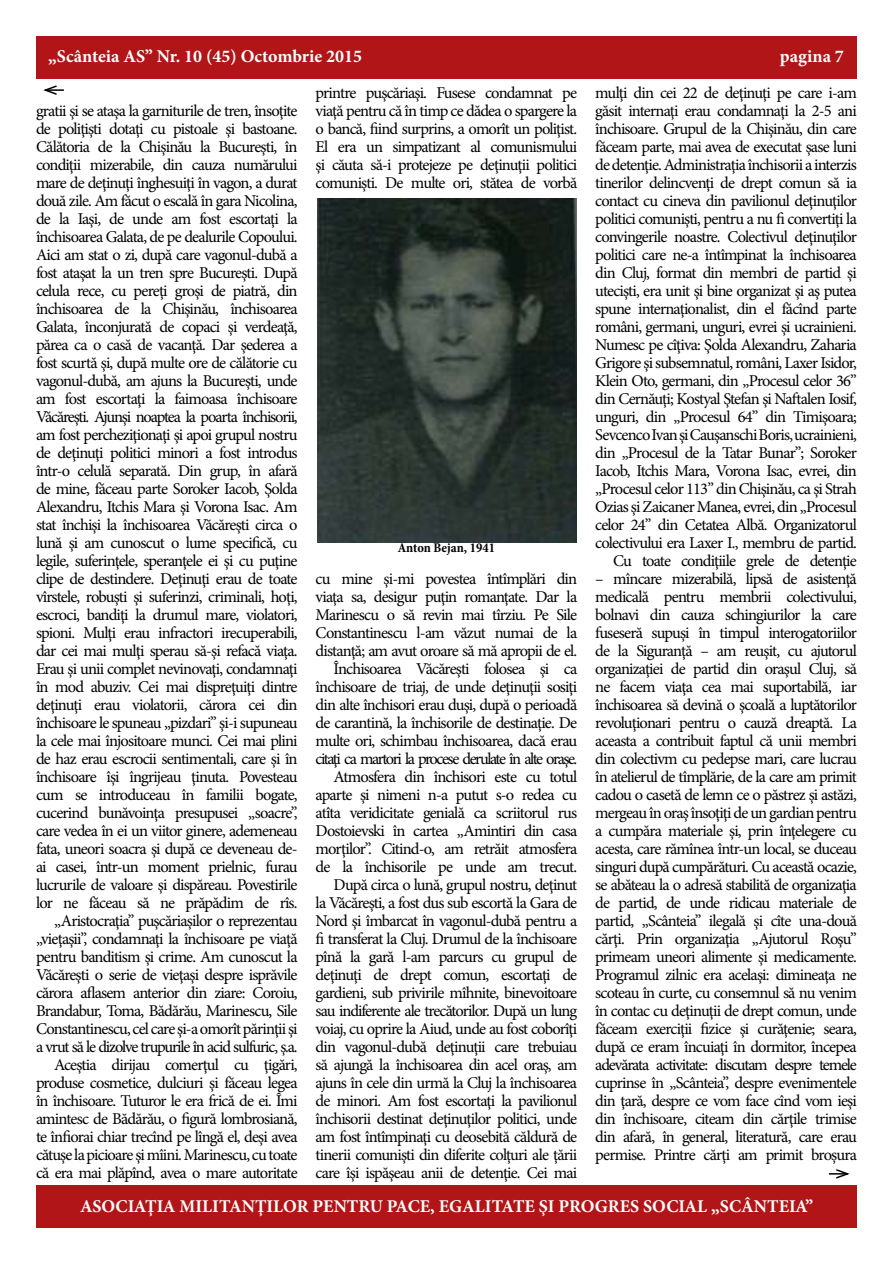
<style>
.page{position:relative;width:893px;height:1263px;background:#fff}
.page>*{position:absolute;margin:0;border:0;box-sizing:border-box;transform-origin:0 0}
.t1{font:700 18px "Minion Pro";color:#fff}
.t2{font:16.5px/18px "Minion Pro";letter-spacing:-.05em;color:#000;text-align:right}
.t3{font:700 condensed 13.5px "Minion Pro";color:#000}
</style>
<div class="page">
<div style="left:36px;top:1185px;width:821px;height:42px;background:#b11517"></div>
<div style="left:36px;top:36px;width:821px;height:42px;background:#b11517"></div>
<img style="left:317px;top:198px;width:259px;height:344px">
<svg style="left:43px;top:85px;width:21px;height:10px"></svg>
<svg style="left:829px;top:1169px;width:21px;height:10px"></svg>
<p class="t1" style="left:48px;top:43px;width:316px">„Scânteia AS” Nr. 10 (45) Octombrie 2015</p>
<p class="t1" style="left:780px;top:43px;width:66px">pagina 7</p>
<p class="t2" style="left:36px;top:102px;width:263px">gratii şi se ataşa la garniturile de tren, însoţite de poliţişti dotaţi cu pistoale şi bastoane.<br>Călătoria de la Chişinău la Bucureşti, în condiţii mizerabile, din cauza numărului mare de deţinuţi înghesuiţi în vagon, a durat două zile. Am făcut o escală în gara Nicolina, de la Iaşi, de unde am fost escortaţi la închisoarea Galata, de pe dealurile Copoului.<br>Aici am stat o zi, după care vagonul-dubă a fost ataşat la un tren spre Bucureşti. După celula rece, cu pereţi groşi de piatră, din închisoarea de la Chişinău, închisoarea Galata, înconjurată de copaci şi verdeaţă, părea ca o casă de vacanţă. Dar şederea a fost scurtă şi, după multe ore de călătorie cu vagonul-dubă, am ajuns la Bucureşti, unde am fost escortaţi la faimoasa închisoare Văcăreşti. Ajunşi noaptea la poarta închisorii, am fost percheziţionaţi şi apoi grupul nostru de deţinuţi politici minori a fost introdus într-o celulă separată. Din grup, în afară de mine, făceau parte Soroker Iacob, Şolda Alexandru, Itchis Mara şi Vorona Isac. Am stat închişi la închisoarea Văcăreşti circa o lună şi am cunoscut o lume specifică, cu legile, suferinţele, speranţele ei şi cu puţine clipe de destindere. Deţinuţi erau de toate vîrstele, robuşti şi suferinzi, criminali, hoţi, escroci, bandiţi la drumul mare, violatori, spioni. Mulţi erau infractori irecuperabili, dar cei mai mulţi sperau să-şi refacă viaţa.<br>Erau şi unii complet nevinovaţi, condamnaţi în mod abuziv. Cei mai dispreţuiţi dintre deţinuţi erau violatorii, cărora cei din închisoare le spuneau „pizdari” şi-i supuneau la cele mai înjositoare munci. Cei mai plini de haz erau escrocii sentimentali, care şi în închisoare îşi îngrijeau ţinuta. Povesteau cum se introduceau în familii bogate, cucerind bunăvoinţa presupusei „soacre”, care vedea în ei un viitor ginere, ademeneau fata, uneori soacra şi după ce deveneau de&shy;ai casei, într-un moment prielnic, furau lucrurile de valoare şi dispăreau. Povestirile lor ne făceau să ne prăpădim de rîs. „Aristocraţia” puşcăriaşilor o reprezentau „vieţaşii”, condamnaţi la închisoare pe viaţă pentru banditism şi crime. Am cunoscut la Văcăreşti o serie de vieţaşi despre isprăvile cărora aflasem anterior din ziare: Coroiu, Brandabur, Toma, Bădărău, Marinescu, Sile Constantinescu, cel care şi-a omorît părinţii şi a vrut să le dizolve trupurile în acid sulfuric, ş.a.<br>Aceştia dirijau comerţul cu ţigări, produse cosmetice, dulciuri şi făceau legea în închisoare. Tuturor le era frică de ei. Îmi amintesc de Bădărău, o figură lombrosiană, te înfiorai chiar trecînd pe lîngă el, deşi avea cătuşe la picioare şi mîini. Marinescu, cu toate că era mai plăpînd, avea o mare autoritate</p>
<p class="t2" style="left:316px;top:84px;width:263px;text-align:justify">printre puşcăriaşi. Fusese condamnat pe viaţă pentru că în timp ce dădea o spargere la o bancă, fiind surprins, a omorît un poliţist.<br>El era un simpatizant al comunismului şi căuta să-i protejeze pe deţinuţii politici comunişti. De multe ori, stătea de vorbă</p>
<p class="t2" style="left:595px;top:84px;width:263px">mulţi din cei 22 de deţinuţi pe care i-am găsit internaţi erau condamnaţi la 2-5 ani închisoare. Grupul de la Chişinău, din care făceam parte, mai avea de executat şase luni de detenţie. Administraţia închisorii a interzis tinerilor delincvenţi de drept comun să ia contact cu cineva din pavilionul deţinuţilor politici comunişti, pentru a nu fi convertiţi la convingerile noastre. Colectivul deţinuţilor politici care ne-a întîmpinat la închisoarea din Cluj, format din membri de partid şi utecişti, era unit şi bine organizat şi aş putea spune internaţionalist, din el făcînd parte români, germani, unguri, evrei şi ucrainieni.<br>Numesc pe cîţiva: Şolda Alexandru, Zaharia Grigore şi subsemnatul, români, Laxer Isidor, Klein Oto, germani, din „Procesul celor 36” din Cernăuţi; Kostyal Ştefan şi Naftalen Iosif, unguri, din „Procesul 64” din Timişoara; Sevcenco Ivan şi Cauşanschi Boris, ucrainieni, din „Procesul de la Tatar Bunar”; Soroker Iacob, Itchis Mara, Vorona Isac, evrei, din „Procesul celor 113” din Chişinău, ca şi Strah Ozias şi Zaicaner Manea, evrei, din „Procesul celor 24” din Cetatea Albă. Organizatorul colectivului era Laxer I., membru de partid.<br>Cu toate condiţiile grele de detenţie</p>
<p class="t2" style="left:595px;top:570px;width:263px;text-align:justify">– mîncare mizerabilă, lipsă de asistenţă medicală pentru membrii colectivului, bolnavi din cauza schingiurilor la care fuseseră supuşi în timpul interogatoriilor de la Siguranţă – am reuşit, cu ajutorul organizaţiei de partid din oraşul Cluj, să ne facem viaţa cea mai suportabilă, iar închisoarea să devină o şcoală a luptătorilor revoluţionari pentru o cauză dreaptă. La aceasta a contribuit faptul că unii membri din colectivm cu pedepse mari, care lucrau în atelierul de tîmplărie, de la care am primit cadou o casetă de lemn ce o păstrez şi astăzi, mergeau în oraş însoţiţi de un gardian pentru a cumpăra materiale şi, prin înţelegere cu acesta, care rămînea într-un local, se duceau singuri după cumpărături. Cu această ocazie, se abăteau la o adresă stabilită de organizaţia de partid, de unde ridicau materiale de partid, „Scânteia” ilegală şi cîte una-două cărţi. Prin organizaţia „Ajutorul Roşu” primeam uneori alimente şi medicamente.<br>Programul zilnic era acelaşi: dimineaţa ne scoteau în curte, cu consemnul să nu venim în contac cu deţinuţii de drept comun, unde făceam exerciţii fizice şi curăţenie; seara, după ce eram încuiaţi în dormitor, începea adevărata activitate: discutam despre temele cuprinse în „Scânteia”, despre evenimentele din ţară, despre ce vom face cînd vom ieşi din închisoare, citeam din cărţile trimise din afară, în general, literatură, care erau permise. Printre cărţi am primit broşura</p>
<p class="t3" style="left:398px;top:539px;width:99px">Anton Bejan, 1941</p>
<p class="t2" style="left:316px;top:570px;width:263px">cu mine şi-mi povestea întîmplări din viaţa sa, desigur puţin romanţate. Dar la Marinescu o să revin mai tîrziu. Pe Sile Constantinescu l-am văzut numai de la distanţă; am avut oroare să mă apropii de el.<br>Închisoarea Văcăreşti folosea şi ca închisoare de triaj, de unde deţinuţii sosiţi din alte închisori erau duşi, după o perioadă de carantină, la închisorile de destinaţie. De multe ori, schimbau închisoarea, dacă erau citaţi ca martori la procese derulate în alte oraşe.<br>Atmosfera din închisori este cu totul aparte şi nimeni n-a putut s-o redea cu atîta veridicitate genială ca scriitorul rus Dostoievski în cartea „Amintiri din casa morţilor”. Citind-o, am retrăit atmosfera de la închisorile pe unde am trecut.<br>După circa o lună, grupul nostru, deţinut<br>la Văcăreşti, a fost dus sub escortă la Gara de Nord şi îmbarcat în vagonul-dubă pentru a fi transferat la Cluj. Drumul de la închisoare pînă la gară l-am parcurs cu grupul de deţinuţi de drept comun, escortaţi de gardieni, sub privirile mîhnite, binevoitoare sau indiferente ale trecătorilor. După un lung voiaj, cu oprire la Aiud, unde au fost coborîţi din vagonul-dubă deţinuţii care trebuiau să ajungă la închisoarea din acel oraş, am ajuns în cele din urmă la Cluj la închisoarea de minori. Am fost escortaţi la pavilionul închisorii destinat deţinuţilor politici, unde am fost întîmpinaţi cu deosebită căldură de tinerii comunişti din diferite colţuri ale ţării care îşi ispăşeau anii de detenţie. Cei mai</p>
<p class="t1" style="left:80px;top:1194px;width:735px">ASOCIAŢIA MILITANŢILOR PENTRU PACE, EGALITATE ŞI PROGRES SOCIAL „SCÂNTEIA”</p>
</div>
